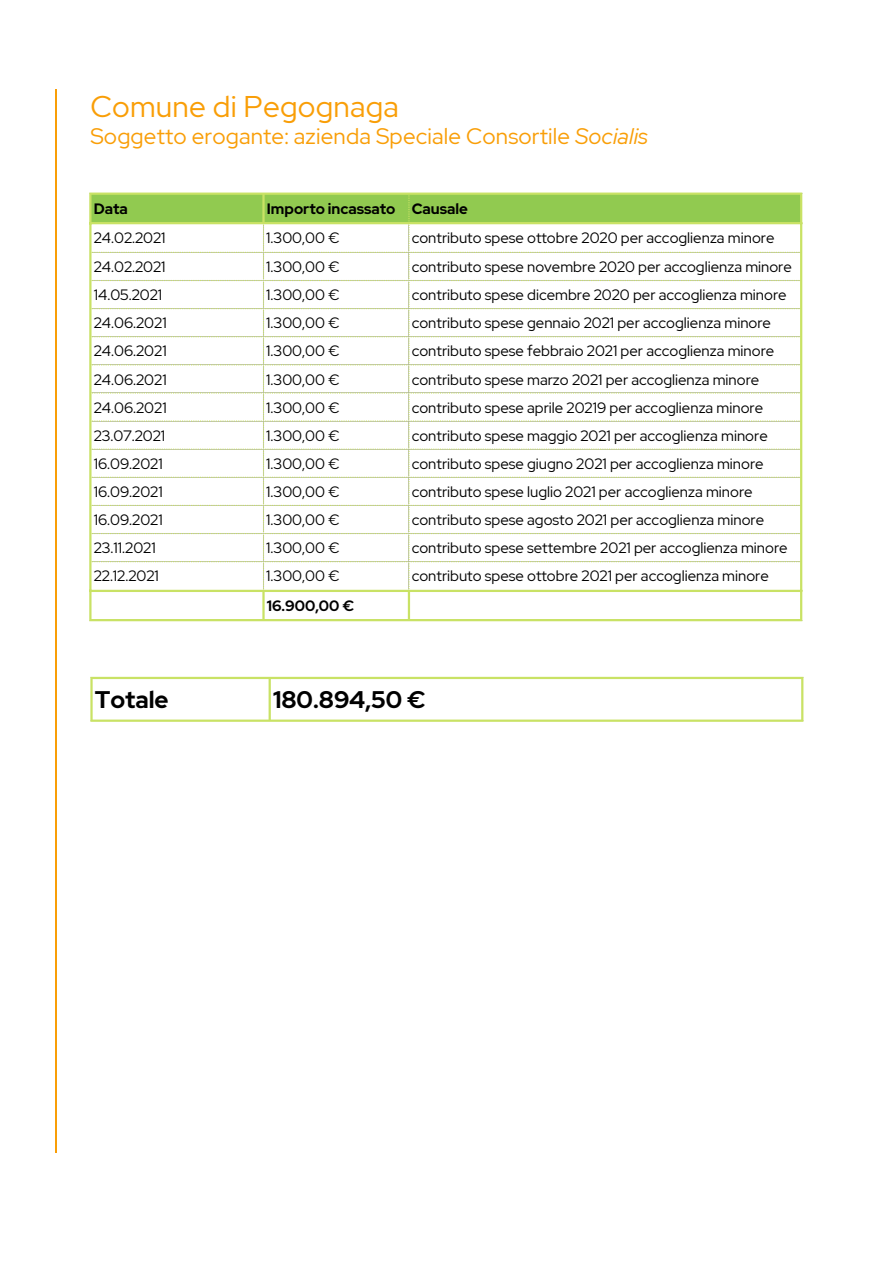
<style>
.page{position:relative;width:893px;height:1264px;background:#fff}
.page>*{position:absolute;margin:0;border:0;box-sizing:border-box;transform-origin:0 0}
.t1{font:29.85px "Red Hat Display";letter-spacing:.005em;color:#f99e07}
.t2{font:700 24px "Red Hat Display";color:#000}
.t3{font:22.35px "Red Hat Display";letter-spacing:.005em;color:#f99e07}
.t4{font:15px "Red Hat Display";color:#000}
.t5{font:700 15px "Red Hat Display";color:#000}
.s1{font-style:italic}
</style>
<div class="page">
<hr style="left:55px;top:89px;width:2px;height:1064px;background:#f99e07">
<svg style="left:91px;top:195px;width:709px;height:394px"></svg>
<svg style="left:410px;top:252px;width:389px;height:310px"></svg>
<hr style="left:89px;top:195px;width:2px;height:424px;background:#c9e265">
<hr style="left:262px;top:195px;width:2px;height:27px;background:#c9e265">
<hr style="left:262px;top:592px;width:2px;height:27px;background:#c9e265">
<hr style="left:408px;top:592px;width:2px;height:27px;background:#c9e265">
<hr style="left:800px;top:195px;width:2px;height:424px;background:#c9e265">
<hr style="left:89px;top:192px;width:713px;height:3px;background:#c9e265">
<hr style="left:89px;top:222px;width:713px;height:2px;background:#c9e265">
<hr style="left:89px;top:589px;width:713px;height:3px;background:#c9e265">
<hr style="left:89px;top:619px;width:713px;height:2px;background:#c9e265">
<hr style="left:90px;top:679px;width:3px;height:40px;background:#c9e265">
<hr style="left:268px;top:679px;width:3px;height:40px;background:#c9e265">
<hr style="left:801px;top:679px;width:2px;height:40px;background:#c9e265">
<hr style="left:90px;top:677px;width:713px;height:2px;background:#c9e265">
<hr style="left:90px;top:719px;width:713px;height:2px;background:#c9e265">
<h1 class="t1" style="left:90px;top:87px;width:310px">Comune di Pegognaga</h1>
<h3 class="t3" style="left:90px;top:121px;width:559px">Soggetto erogante: azienda Speciale Consortile <span class="s1">Socialis</span></h3>
<p class="t5" style="left:94px;top:199px;width:36px">Data</p>
<p class="t5" style="left:267px;top:199px;width:202px">Importo incassato Causale</p>
<p class="t4" style="left:94px;top:228px;width:73px">24.02.2021</p>
<p class="t4" style="left:266px;top:228px;width:75px">1.300,00 €</p>
<p class="t4" style="left:412px;top:228px;width:364px">contributo spese ottobre 2020 per accoglienza minore</p>
<p class="t4" style="left:94px;top:257px;width:73px">24.02.2021</p>
<p class="t4" style="left:266px;top:257px;width:75px">1.300,00 €</p>
<p class="t4" style="left:412px;top:257px;width:381px">contributo spese novembre 2020 per accoglienza minore</p>
<p class="t4" style="left:94px;top:285px;width:70px">14.05.2021</p>
<p class="t4" style="left:266px;top:285px;width:75px">1.300,00 €</p>
<p class="t4" style="left:412px;top:285px;width:376px">contributo spese dicembre 2020 per accoglienza minore</p>
<p class="t4" style="left:94px;top:313px;width:74px">24.06.2021</p>
<p class="t4" style="left:266px;top:313px;width:75px">1.300,00 €</p>
<p class="t4" style="left:412px;top:313px;width:361px">contributo spese gennaio 2021 per accoglienza minore</p>
<p class="t4" style="left:94px;top:341px;width:74px">24.06.2021</p>
<p class="t4" style="left:266px;top:341px;width:75px">1.300,00 €</p>
<p class="t4" style="left:412px;top:341px;width:364px">contributo spese febbraio 2021 per accoglienza minore</p>
<p class="t4" style="left:94px;top:369px;width:74px">24.06.2021</p>
<p class="t4" style="left:266px;top:369px;width:75px">1.300,00 €</p>
<p class="t4" style="left:412px;top:369px;width:349px">contributo spese marzo 2021 per accoglienza minore</p>
<p class="t4" style="left:94px;top:397px;width:74px">24.06.2021</p>
<p class="t4" style="left:266px;top:397px;width:75px">1.300,00 €</p>
<p class="t4" style="left:412px;top:397px;width:353px">contributo spese aprile 20219 per accoglienza minore</p>
<p class="t4" style="left:94px;top:425px;width:73px">23.07.2021</p>
<p class="t4" style="left:266px;top:425px;width:75px">1.300,00 €</p>
<p class="t4" style="left:412px;top:425px;width:357px">contributo spese maggio 2021 per accoglienza minore</p>
<p class="t4" style="left:94px;top:453px;width:70px">16.09.2021</p>
<p class="t4" style="left:266px;top:453px;width:75px">1.300,00 €</p>
<p class="t4" style="left:412px;top:453px;width:353px">contributo spese giugno 2021 per accoglienza minore</p>
<p class="t4" style="left:94px;top:481px;width:70px">16.09.2021</p>
<p class="t4" style="left:266px;top:481px;width:75px">1.300,00 €</p>
<p class="t4" style="left:412px;top:481px;width:342px">contributo spese luglio 2021 per accoglienza minore</p>
<p class="t4" style="left:94px;top:510px;width:70px">16.09.2021</p>
<p class="t4" style="left:266px;top:510px;width:75px">1.300,00 €</p>
<p class="t4" style="left:412px;top:510px;width:354px">contributo spese agosto 2021 per accoglienza minore</p>
<p class="t4" style="left:94px;top:538px;width:63px">23.11.2021</p>
<p class="t4" style="left:266px;top:538px;width:75px">1.300,00 €</p>
<p class="t4" style="left:412px;top:538px;width:377px">contributo spese settembre 2021 per accoglienza minore</p>
<p class="t4" style="left:94px;top:566px;width:67px">22.12.2021</p>
<p class="t4" style="left:266px;top:566px;width:75px">1.300,00 €</p>
<p class="t4" style="left:412px;top:566px;width:358px">contributo spese ottobre 2021 per accoglienza minore</p>
<p class="t5" style="left:267px;top:596px;width:89px">16.900,00 €</p>
<h2 class="t2" style="left:95px;top:684px;width:75px">Totale</h2>
<h2 class="t2" style="left:273px;top:684px;width:154px">180.894,50 €</h2>
</div>
